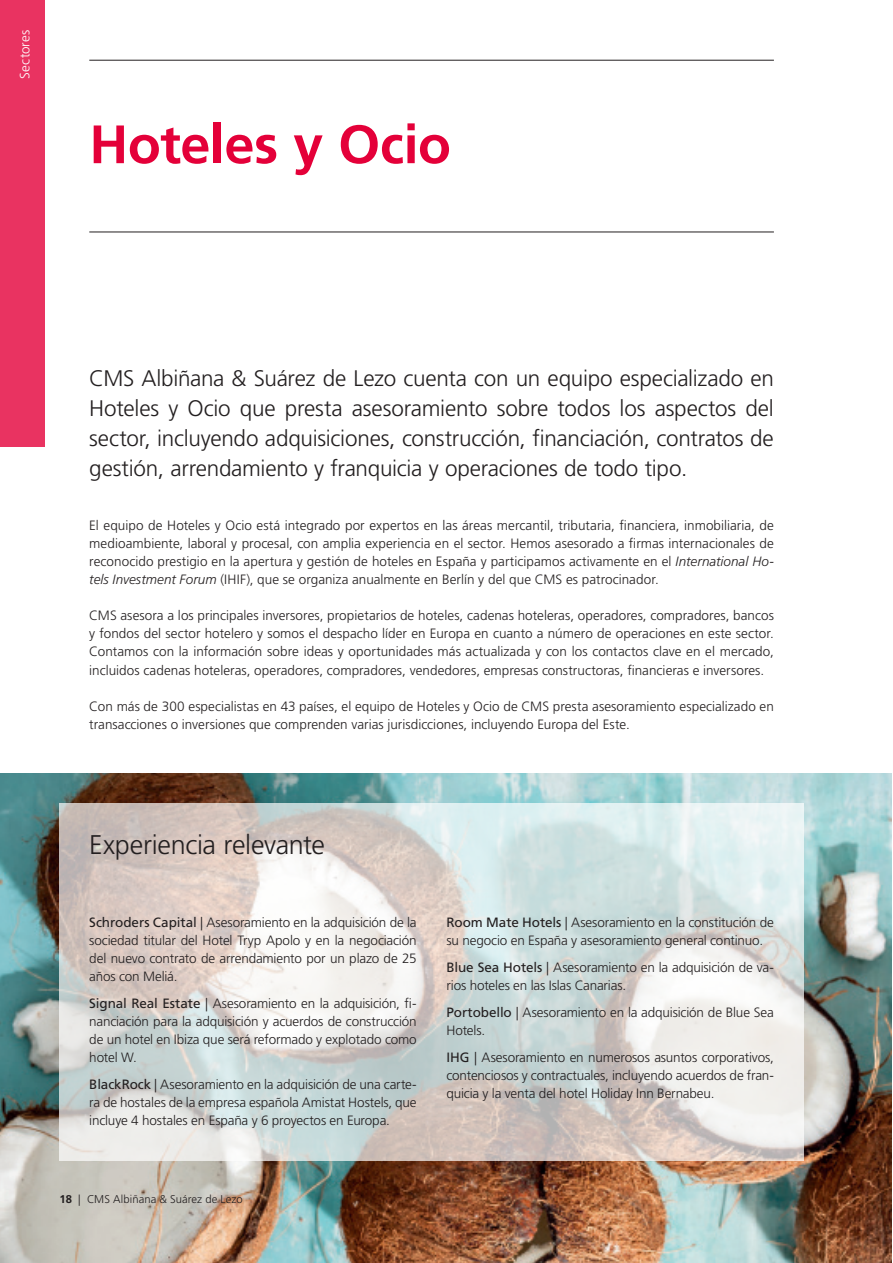
<style>
.page{position:relative;width:893px;height:1263px;background:#fff}
.page>*{position:absolute;margin:0;border:0;box-sizing:border-box;transform-origin:0 0}
.Head_5___line___38_45_6pt___Light___blac{font:700 54px "Frutiger LT Pro";letter-spacing:-.01em;color:#e40039}
.Head_1___18_21_6pt___Light___black{font:300 27px "Frutiger LT Pro";letter-spacing:-.01em;color:#231f20}
.Intro_3___15_20pt___Light___black{font:300 22.5px/30px "Frutiger LT Pro";letter-spacing:-.01em;color:#231f20;text-align:justify}
.Copy___9_12pt___Light___black{font:300 13.5px/18px "Frutiger LT Pro";letter-spacing:-.005em;color:#231f20;text-align:justify}
.Register___9_12pt___Light___black{font:300 13.5px "Frutiger LT Pro";letter-spacing:.01em;color:#fff}
.Page___left___7_5_10pt___Light___black{font:300 11.25px "Frutiger LT Pro";letter-spacing:.005em;color:#231f20}
.s1{font-style:italic}
.s2{font-weight:400}
.s3{font-weight:700}
</style>
<div class="page">
<img style="left:0;top:774px;width:892px;height:489px">
<hr style="left:89px;top:60px;width:685px;height:1px;background:#231f20">
<hr style="left:89px;top:232px;width:685px;height:1px;background:#231f20">
<svg style="left:60px;top:804px;width:744px;height:357px;background:#dadbd8"></svg>
<div style="left:0;top:0;width:45px;height:446px;background:#e93361"></div>
<p class="Register___9_12pt___Light___black" style="left:17px;top:79px;width:50px;rotate:-90deg">Sectores</p>
<p class="Head_5___line___38_45_6pt___Light___blac" style="left:89px;top:113px;width:363px">Hoteles y Ocio</p>
<p class="Intro_3___15_20pt___Light___black" style="left:89px;top:363px;width:686px">CMS Albiñana &amp; Suárez de Lezo cuenta con un equipo especializado en Hoteles y Ocio que presta asesoramiento sobre todos los aspectos del sector, incluyendo adquisiciones, construcción, financiación, contratos de gestión, arrendamiento y franquicia y operaciones de todo tipo.</p>
<p class="Copy___9_12pt___Light___black" style="left:89px;top:517px;width:686px">El equipo de Hoteles y Ocio está integrado por expertos en las áreas mercantil, tributaria, financiera, inmobiliaria, de medioambiente, laboral y procesal, con amplia experiencia en el sector. Hemos asesorado a firmas internacionales de reconocido prestigio en la apertura y gestión de hoteles en España y participamos activamente en el <span class="s1">International Ho&shy;tels Investment Forum</span> (IHIF), que se organiza anualmente en Berlín y del que CMS es patrocinador.</p>
<p class="Copy___9_12pt___Light___black" style="left:89px;top:607px;width:686px">CMS asesora a los principales inversores, propietarios de hoteles, cadenas hoteleras, operadores, compradores, bancos y fondos del sector hotelero y somos el despacho líder en Europa en cuanto a número de operaciones en este sector.<br>Contamos con la información sobre ideas y oportunidades más actualizada y con los contactos clave en el mercado, incluidos cadenas hoteleras, operadores, compradores, vendedores, empresas constructoras, financieras e inversores.</p>
<p class="Copy___9_12pt___Light___black" style="left:89px;top:697px;width:686px">Con más de 300 especialistas en 43 países, el equipo de Hoteles y Ocio de CMS presta asesoramiento especializado en transacciones o inversiones que comprenden varias jurisdicciones, incluyendo Europa del Este.</p>
<p class="Head_1___18_21_6pt___Light___black" style="left:89px;top:829px;width:237px">Experiencia relevante</p>
<p class="Copy___9_12pt___Light___black" style="left:89px;top:913px;width:329px"><span class="s2">Schroders Capital</span> | Asesoramiento en la adquisición de la sociedad titular del Hotel Tryp Apolo y en la negociación del nuevo contrato de arrendamiento por un plazo de 25 años con Meliá.</p>
<p class="Copy___9_12pt___Light___black" style="left:89px;top:994px;width:329px"><span class="s2">Signal Real Estate</span> | Asesoramiento en la adquisición, fi&shy;nanciación para la adquisición y acuerdos de construcción de un hotel en Ibiza que será reformado y explotado como hotel W.</p>
<p class="Copy___9_12pt___Light___black" style="left:89px;top:1075px;width:329px"><span class="s2">BlackRock</span> | Asesoramiento en la adquisición de una carte&shy;ra de hostales de la empresa española Amistat Hostels, que incluye 4 hostales en España y 6 proyectos en Europa.</p>
<p class="Page___left___7_5_10pt___Light___black" style="left:60px;top:1193px;width:185px"><span class="s3">18</span> | CMS Albiñana &amp; Suárez de Lezo</p>
<p class="Copy___9_12pt___Light___black" style="left:446px;top:913px;width:329px"><span class="s2">Room Mate Hotels</span> | Asesoramiento en la constitución de su negocio en España y asesoramiento general continuo.</p>
<p class="Copy___9_12pt___Light___black" style="left:446px;top:958px;width:329px"><span class="s2">Blue Sea Hotels</span> | Asesoramiento en la adquisición de va&shy;rios hoteles en las Islas Canarias.</p>
<p class="Copy___9_12pt___Light___black" style="left:446px;top:1003px;width:329px"><span class="s2">Portobello</span> | Asesoramiento en la adquisición de Blue Sea<br>Hotels.</p>
<p class="Copy___9_12pt___Light___black" style="left:446px;top:1048px;width:329px"><span class="s2">IHG</span> | Asesoramiento en numerosos asuntos corporativos, contenciosos y contractuales, incluyendo acuerdos de fran&shy;quicia y la venta del hotel Holiday Inn Bernabeu.</p>
</div>
